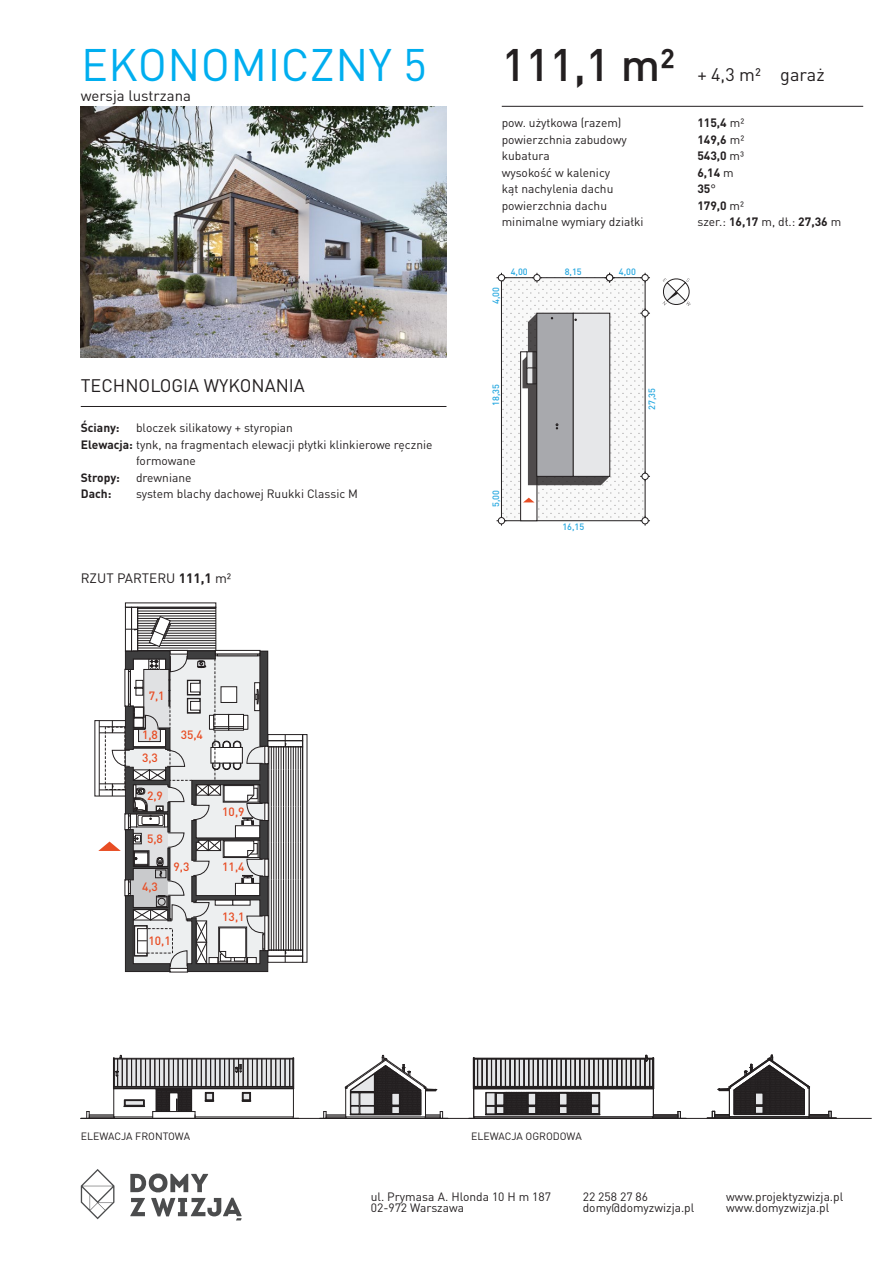
<style>
.page{position:relative;width:893px;height:1263px;background:#fff}
.page>*{position:absolute;margin:0;border:0;box-sizing:border-box;transform-origin:0 0}
.t1{font:45px "DIN Pro";letter-spacing:.01em;color:#00aeef}
.t2{font:500 45px "DIN Pro";color:#231f20}
.t3{font:18px "DIN Pro";color:#231f20}
.t4{font:15px "DIN Pro";color:#231f20}
.t5{font:13.5px "DIN Pro";color:#231f20}
.t6{font:12px/16.5px "DIN Pro";color:#231f20}
.t7{font:700 12px "DIN Pro";color:#231f20}
.t8{font:500 11.85px "DIN Pro";color:#e84d24}
.t9{font:10.5px "DIN Pro";letter-spacing:-.005em;color:#231f20}
.t10{font:500 9.15px "DIN Pro";color:#27a8e0}
.s1{font-weight:400}
.s2{font-weight:700}
</style>
<div class="page">
<hr style="left:81px;top:406px;width:365px;height:1px;background:#231f20">
<hr style="left:81px;top:1118px;width:791px;height:1px;background:#231f20">
<hr style="left:502px;top:106px;width:361px;height:1px;background:#231f20">
<svg style="left:662px;top:278px;width:29px;height:28px"></svg>
<svg style="left:503px;top:280px;width:140px;height:239px"></svg>
<div style="left:501px;top:278px;width:144px;height:243px;border:1px solid #231f20"></div>
<div style="left:521px;top:352px;width:16px;height:169px;background:#fff"></div>
<svg style="left:640px;top:273px;width:10px;height:10px"></svg>
<div style="left:642px;top:274px;width:6px;height:7px;background:#fff;border-radius:50%"></div>
<div style="left:642px;top:274px;width:6px;height:7px;border:1px solid #231f20;border-radius:50%"></div>
<svg style="left:605px;top:273px;width:9px;height:10px"></svg>
<div style="left:606px;top:274px;width:7px;height:7px;background:#fff;border-radius:50%"></div>
<div style="left:606px;top:274px;width:7px;height:7px;border:1px solid #231f20;border-radius:50%"></div>
<svg style="left:532px;top:273px;width:10px;height:10px"></svg>
<div style="left:534px;top:274px;width:6px;height:7px;background:#fff;border-radius:50%"></div>
<div style="left:534px;top:274px;width:6px;height:7px;border:1px solid #231f20;border-radius:50%"></div>
<svg style="left:497px;top:273px;width:9px;height:10px"></svg>
<div style="left:498px;top:274px;width:7px;height:7px;background:#fff;border-radius:50%"></div>
<div style="left:498px;top:274px;width:7px;height:7px;border:1px solid #231f20;border-radius:50%"></div>
<svg style="left:640px;top:516px;width:10px;height:10px"></svg>
<div style="left:642px;top:517px;width:6px;height:7px;background:#fff;border-radius:50%"></div>
<div style="left:642px;top:517px;width:6px;height:7px;border:1px solid #231f20;border-radius:50%"></div>
<svg style="left:640px;top:471px;width:10px;height:10px"></svg>
<div style="left:642px;top:473px;width:6px;height:7px;border:1px solid #231f20;border-radius:50%"></div>
<svg style="left:640px;top:308px;width:10px;height:10px"></svg>
<svg style="left:497px;top:516px;width:9px;height:10px"></svg>
<div style="left:498px;top:517px;width:7px;height:7px;background:#fff;border-radius:50%"></div>
<div style="left:498px;top:517px;width:7px;height:7px;border:1px solid #231f20;border-radius:50%"></div>
<svg style="left:523px;top:498px;width:11px;height:4px"></svg>
<svg style="left:522px;top:313px;width:88px;height:172px;background:#b3b3b6"></svg>
<svg style="left:270px;top:749px;width:31px;height:199px"></svg>
<div style="left:268px;top:747px;width:35px;height:203px;border:1px solid #231f20"></div>
<svg style="left:140px;top:609px;width:74px;height:7px"></svg>
<div style="left:138px;top:607px;width:78px;height:44px;border:1px solid #231f20"></div>
<div style="left:268px;top:741px;width:35px;height:6px;border:1px solid #231f20"></div>
<div style="left:268px;top:734px;width:35px;height:7px;border:1px solid #231f20"></div>
<div style="left:268px;top:950px;width:35px;height:6px;border:1px solid #231f20"></div>
<div style="left:268px;top:956px;width:35px;height:6px;border:1px solid #231f20"></div>
<svg style="left:285px;top:734px;width:1px;height:14px"></svg>
<svg style="left:285px;top:948px;width:1px;height:14px"></svg>
<div style="left:131px;top:607px;width:7px;height:44px;border:1px solid #231f20"></div>
<div style="left:125px;top:607px;width:7px;height:44px;border:1px solid #231f20"></div>
<svg style="left:98px;top:616px;width:170px;height:356px"></svg>
<svg style="left:323px;top:1055px;width:120px;height:63px"></svg>
<svg style="left:86px;top:1055px;width:208px;height:63px"></svg>
<svg style="left:712px;top:1055px;width:120px;height:63px"></svg>
<svg style="left:473px;top:1055px;width:208px;height:63px"></svg>
<img style="left:81px;top:106px;width:365px;height:251px">
<svg style="left:130px;top:1173px;width:112px;height:47px"></svg>
<svg style="left:81px;top:1169px;width:33px;height:50px"></svg>
<p class="t1" style="left:81px;top:29px;width:347px">EKONOMICZNY 5</p>
<p class="t2" style="left:502px;top:28px;width:175px">111,1 m²</p>
<p class="t4" style="left:81px;top:84px;width:112px">wersja lustrzana</p>
<p class="t3" style="left:697px;top:60px;width:129px">+ 4,3 m² garaż</p>
<p class="t6" style="left:502px;top:114px;width:121px">pow. użytkowa (razem)</p>
<p class="t7" style="left:697px;top:113px;width:48px">115,4 <span class="s1">m²</span></p>
<p class="t6" style="left:502px;top:130px;width:127px">powierzchnia zabudowy</p>
<p class="t7" style="left:697px;top:130px;width:48px">149,6 <span class="s1">m²</span></p>
<p class="t6" style="left:502px;top:147px;width:49px">kubatura</p>
<p class="t7" style="left:697px;top:146px;width:48px">543,0 <span class="s1">m³</span></p>
<p class="t6" style="left:502px;top:163px;width:110px">wysokość w kalenicy</p>
<p class="t7" style="left:697px;top:163px;width:38px">6,14 <span class="s1">m</span></p>
<p class="t6" style="left:502px;top:180px;width:113px">kąt nachylenia dachu</p>
<p class="t7" style="left:697px;top:179px;width:20px">35<span class="s1">°</span></p>
<p class="t6" style="left:502px;top:196px;width:107px">powierzchnia dachu</p>
<p class="t7" style="left:697px;top:196px;width:48px">179,0 <span class="s1">m²</span></p>
<p class="t6" style="left:502px;top:213px;width:143px">minimalne wymiary działki</p>
<p class="t6" style="left:697px;top:213px;width:145px">szer.: <span class="s2">16,17</span> m, dł.: <span class="s2">27,36</span> m</p>
<p class="t3" style="left:81px;top:372px;width:226px">TECHNOLOGIA WYKONANIA</p>
<p class="t7" style="left:81px;top:418px;width:40px">Ściany:</p>
<p class="t6" style="left:136px;top:418px;width:158px">bloczek silikatowy + styropian</p>
<p class="t6" style="left:136px;top:435px;width:298px;text-indent:-55px"><span class="s2">Elewacja:</span> tynk, na fragmentach elewacji płytki klinkierowe ręcznie formowane</p>
<p class="t7" style="left:81px;top:467px;width:41px">Stropy:</p>
<p class="t6" style="left:136px;top:468px;width:57px">drewniane</p>
<p class="t7" style="left:81px;top:484px;width:32px">Dach:</p>
<p class="t6" style="left:136px;top:484px;width:223px">system blachy dachowej Ruukki Classic M</p>
<p class="t5" style="left:81px;top:567px;width:152px">RZUT PARTERU <span class="s2">111,1</span> m²</p>
<p class="t8" style="left:149px;top:686px;width:17px">7,1</p>
<p class="t8" style="left:142px;top:725px;width:17px">1,8</p>
<p class="t8" style="left:142px;top:748px;width:17px">3,3</p>
<p class="t8" style="left:147px;top:786px;width:17px">2,9</p>
<p class="t8" style="left:147px;top:829px;width:17px">5,8</p>
<p class="t8" style="left:142px;top:877px;width:17px">4,3</p>
<p class="t8" style="left:181px;top:725px;width:24px">35,4</p>
<p class="t8" style="left:173px;top:857px;width:17px">9,3</p>
<p class="t8" style="left:149px;top:931px;width:24px">10,1</p>
<p class="t8" style="left:222px;top:802px;width:24px">10,9</p>
<p class="t8" style="left:222px;top:857px;width:24px">11,4</p>
<p class="t8" style="left:222px;top:907px;width:24px">13,1</p>
<p class="t10" style="left:488px;top:304px;width:19px;rotate:-90deg">4,00</p>
<p class="t10" style="left:511px;top:265px;width:19px">4,00</p>
<p class="t10" style="left:565px;top:265px;width:19px">8,15</p>
<p class="t10" style="left:619px;top:265px;width:19px">4,00</p>
<p class="t10" style="left:488px;top:406px;width:23px;rotate:-90deg">18,35</p>
<p class="t10" style="left:644px;top:410px;width:23px;rotate:-90deg">27,35</p>
<p class="t10" style="left:488px;top:507px;width:19px;rotate:-90deg">5,00</p>
<p class="t10" style="left:562px;top:519px;width:23px">16,15</p>
<p class="t9" style="left:81px;top:1127px;width:111px">ELEWACJA FRONTOWA</p>
<p class="t9" style="left:471px;top:1127px;width:112px">ELEWACJA OGRODOWA</p>
<p class="t6" style="left:371px;top:1187px;width:182px">ul. Prymasa A. Hlonda 10 H m 187</p>
<p class="t6" style="left:371px;top:1198px;width:95px">02-972 Warszawa</p>
<p class="t6" style="left:583px;top:1187px;width:67px">22 258 27 86</p>
<p class="t6" style="left:583px;top:1198px;width:113px">domy@domyzwizja.pl</p>
<p class="t6" style="left:726px;top:1187px;width:118px">www.projektyzwizja.pl</p>
<p class="t6" style="left:726px;top:1198px;width:105px">www.domyzwizja.pl</p>
</div>
